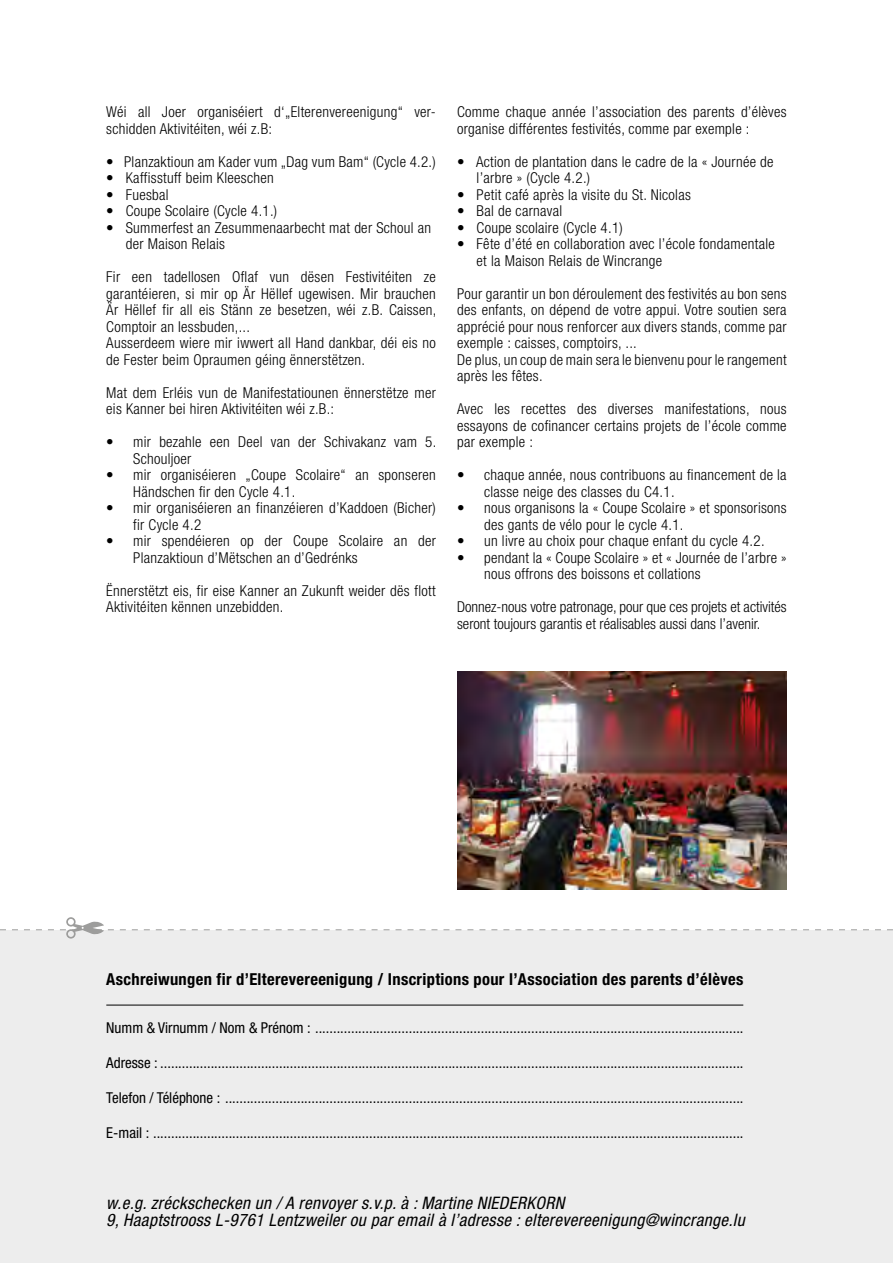
<style>
.page{position:relative;width:893px;height:1263px;background:#fff}
.page>*{position:absolute;margin:0;border:0;box-sizing:border-box;transform-origin:0 0}
.t1{font:italic condensed 17.25px/18px "Helvetica Neue LT Std";letter-spacing:.02em;color:#000}
.t2{font:700 condensed 16.5px "Helvetica Neue LT Std";letter-spacing:.02em;color:#000}
.t3{font:300 condensed 15px/16.5px "Helvetica Neue LT Std";letter-spacing:.02em;color:#000}
.t4{font:condensed 15px "Helvetica Neue LT Std";color:#000}
.t5{font:300 condensed 15px/16.5px "Helvetica Neue LT Std";color:#000}
.s1{font-weight:400}
</style>
<div class="page">
<div style="left:0;top:930px;width:893px;height:333px;background:#ededed"></div>
<hr style="left:106px;top:1005px;width:637px;height:1px;background:#000">
<svg style="left:0;top:917px;width:893px;height:21px"></svg>
<img style="left:457px;top:671px;width:330px;height:219px">
<p class="t3" style="left:106px;top:103px;width:331px">Wéi all Joer organiséiert d‘„Elterenvereenigung“ ver&shy;schidden Aktivitéiten, wéi z.B:</p>
<p class="t3" style="left:106px;top:153px;width:331px">• Planzaktioun am Kader vum „Dag vum Bam“ (Cycle 4.2.)</p>
<p class="t3" style="left:106px;top:169px;width:169px">• Kaffisstuff beim Kleeschen</p>
<p class="t3" style="left:106px;top:186px;width:64px">• Fuesbal</p>
<p class="t3" style="left:106px;top:202px;width:173px">• Coupe Scolaire (Cycle 4.1.)</p>
<p class="t3" style="left:126px;top:219px;width:307px;text-indent:-20px">• Summerfest an Zesummenaarbecht mat der Schoul an der Maison Relais</p>
<p class="t3" style="left:106px;top:268px;width:332px">Fir een tadellosen Oflaf vun dësen Festivitéiten ze garantéieren, si mir op Är Hëllef ugewisen. Mir brauchen Är Hëllef fir all eis Stänn ze besetzen, wéi z.B. Caissen, Comptoir an Iessbuden,...<br>Ausserdeem wiere mir iwwert all Hand dankbar, déi eis no de Fester beim Opraumen géing ënnerstëtzen.</p>
<p class="t3" style="left:106px;top:384px;width:331px">Mat dem Erléis vun de Manifestatiounen ënnerstëtze mer eis Kanner bei hiren Aktivitéiten wéi z.B.:</p>
<p class="t3" style="left:133px;top:433px;width:305px;text-indent:-27px"><span class="s1">•</span> mir bezahle een Deel van der Schivakanz vam 5.<br>Schouljoer</p>
<p class="t3" style="left:133px;top:466px;width:304px;text-indent:-27px"><span class="s1">•</span> mir organiséieren „Coupe Scolaire“ an sponseren<br>Händschen fir den Cycle 4.1.</p>
<p class="t3" style="left:133px;top:499px;width:304px;text-indent:-27px"><span class="s1">•</span> mir organiséieren an finanzéieren d’Kaddoen (Bicher) fir Cycle 4.2</p>
<p class="t3" style="left:133px;top:532px;width:304px;text-indent:-27px"><span class="s1">•</span> mir spendéieren op der Coupe Scolaire an der<br>Planzaktioun d’Mëtschen an d’Gedrénks</p>
<p class="t3" style="left:106px;top:582px;width:331px">Ënnerstëtzt eis, fir eise Kanner an Zukunft weider dës flott<br>Aktivitéiten kënnen unzebidden.</p>
<p class="t3" style="left:457px;top:103px;width:331px">Comme chaque année l’association des parents d’élèves organise différentes festivités, comme par exemple :</p>
<p class="t3" style="left:477px;top:153px;width:299px;text-indent:-20px">• Action de plantation dans le cadre de la « Journée de l’arbre » (Cycle 4.2.)</p>
<p class="t3" style="left:457px;top:186px;width:235px">• Petit café après la visite du St. Nicolas</p>
<p class="t3" style="left:457px;top:202px;width:107px">• Bal de carnaval</p>
<p class="t3" style="left:457px;top:219px;width:167px">• Coupe scolaire (Cycle 4.1)</p>
<p class="t3" style="left:477px;top:235px;width:300px;text-indent:-20px">• Fête d’été en collaboration avec l’école fondamentale et la Maison Relais de Wincrange</p>
<p class="t3" style="left:457px;top:285px;width:331px">Pour garantir un bon déroulement des festivités au bon sens des enfants, on dépend de votre appui. Votre soutien sera apprécié pour nous renforcer aux divers stands, comme par exemple : caisses, comptoirs, ...<br>De plus, un coup de main sera le bienvenu pour le rangement après les fêtes.</p>
<p class="t3" style="left:457px;top:400px;width:331px;text-align:justify">Avec les recettes des diverses manifestations, nous essayons de cofinancer certains projets de l’école comme par exemple :</p>
<p class="t3" style="left:484px;top:466px;width:304px;text-indent:-27px"><span class="s1">•</span> chaque année, nous contribuons au financement de la classe neige des classes du C4.1.</p>
<p class="t3" style="left:484px;top:499px;width:304px;text-indent:-27px"><span class="s1">•</span> nous organisons la « Coupe Scolaire » et sponsorisons des gants de vélo pour le cycle 4.1.</p>
<p class="t3" style="left:457px;top:532px;width:309px"><span class="s1">•</span> un livre au choix pour chaque enfant du cycle 4.2.</p>
<p class="t3" style="left:484px;top:549px;width:304px;text-indent:-27px"><span class="s1">•</span> pendant la « Coupe Scolaire » et « Journée de l’arbre » nous offrons des boissons et collations</p>
<p class="t5" style="left:457px;top:598px;width:331px">Donnez-nous votre patronage, pour que ces projets et activités seront toujours garantis et réalisables aussi dans l’avenir.</p>
<p class="t2" style="left:106px;top:969px;width:639px">Aschreiwungen fir d’Elterevereenigung / Inscriptions pour l’Association des parents d’élèves</p>
<p class="t4" style="left:106px;top:1019px;width:639px">Numm &amp; Virnumm / Nom &amp; Prénom : .......................................................................................................................</p>
<p class="t4" style="left:106px;top:1054px;width:639px">Adresse : ..................................................................................................................................................................</p>
<p class="t4" style="left:106px;top:1089px;width:639px">Telefon / Téléphone : ................................................................................................................................................</p>
<p class="t4" style="left:106px;top:1124px;width:639px">E-mail : ....................................................................................................................................................................</p>
<p class="t1" style="left:106px;top:1194px;width:640px">w.e.g. zréckschecken un / A renvoyer s.v.p. à : Martine NIEDERKORN<br>9, Haaptstrooss L-9761 Lentzweiler ou par email à l’adresse : elterevereenigung@wincrange.lu</p>
</div>
